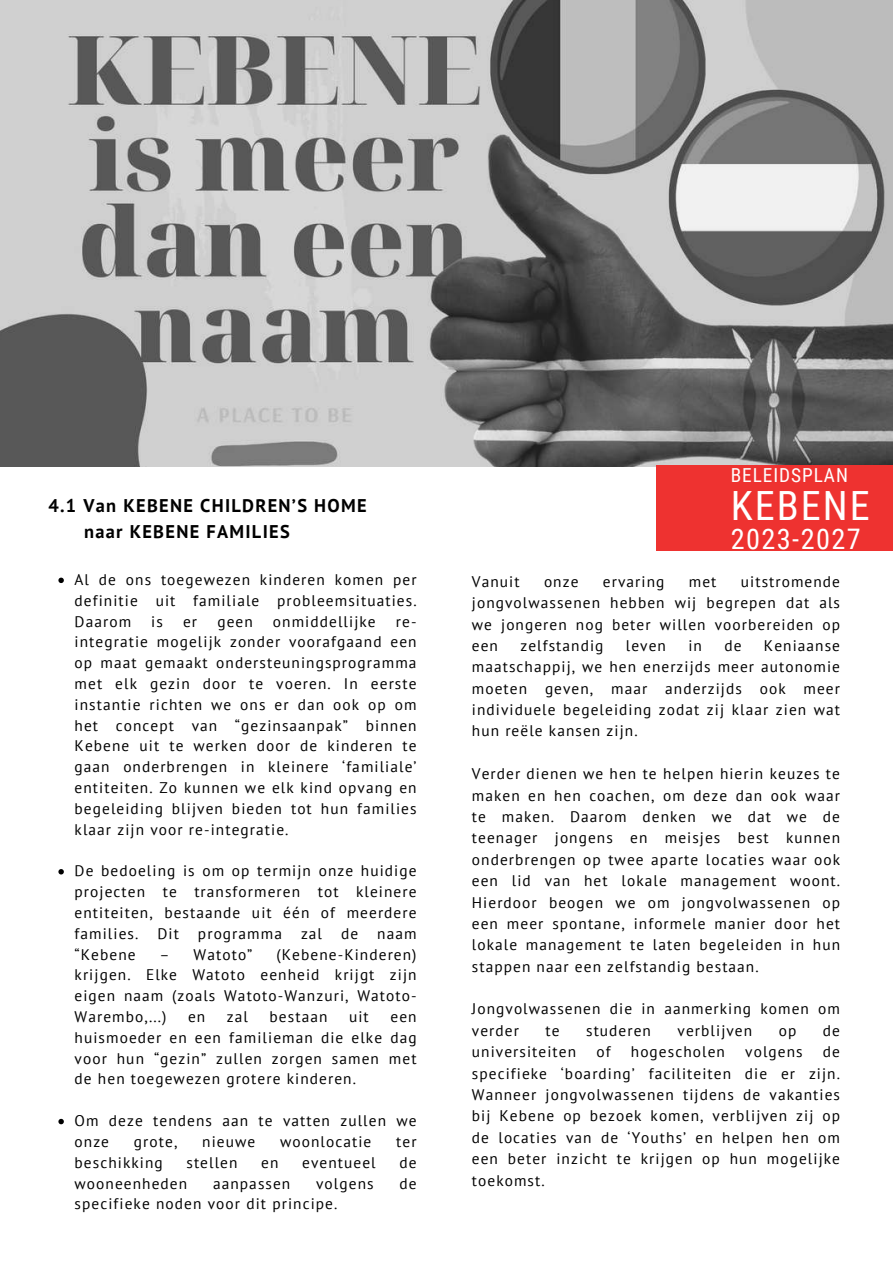
<style>
.page{position:relative;width:893px;height:1264px;background:#fff}
.page>*{position:absolute;margin:0;border:0;box-sizing:border-box;transform-origin:0 0}
.t1{font:40.35px "Roboto Condensed";letter-spacing:.05em;color:#fff}
.t2{font:28.35px "Roboto Condensed";letter-spacing:.05em;color:#fff}
.t3{font:19.35px "Roboto Condensed";letter-spacing:.05em;color:#fff}
.t4{font:700 18.3px/25.3px "PT Sans";letter-spacing:.07em;color:#000}
.t5{font:15.3px/20.9px "PT Sans";letter-spacing:.07em;color:#000;text-align:justify}
</style>
<div class="page">
<img style="left:0;top:0;width:892px;height:466px">
<svg style="left:58px;top:577px;width:6px;height:6px"></svg>
<svg style="left:58px;top:869px;width:6px;height:5px"></svg>
<svg style="left:58px;top:1118px;width:6px;height:6px"></svg>
<div style="left:656px;top:466px;width:236px;height:84px;background:#ee3230"></div>
<p class="t4" style="left:84px;top:493px;width:284px;text-indent:-36px">4.1 Van KEBENE CHILDREN’S HOME naar KEBENE FAMILIES</p>
<p class="t5" style="left:75px;top:568px;width:343px">Al de ons toegewezen kinderen komen per definitie uit familiale probleemsituaties.<br>Daarom</p>
<p class="t5" style="left:151px;top:610px;width:13px">is</p>
<p class="t5" style="left:183px;top:610px;width:16px">er</p>
<p class="t5" style="left:217px;top:610px;width:37px">geen</p>
<p class="t5" style="left:273px;top:610px;width:104px">onmiddellijke</p>
<p class="t5" style="left:75px;top:610px;width:343px;text-indent:321px">re&shy;integratie mogelijk zonder voorafgaand een op maat gemaakt ondersteuningsprogramma met elk gezin door te voeren. In eerste instantie richten we ons er dan ook op om het concept van “gezinsaanpak” binnen Kebene uit te werken door de kinderen te gaan onderbrengen in kleinere ‘familiale’ entiteiten. Zo kunnen we elk kind opvang en begeleiding blijven bieden tot hun families klaar zijn voor re-integratie.</p>
<p class="t5" style="left:75px;top:860px;width:343px">De bedoeling is om op termijn onze huidige projecten te transformeren tot kleinere entiteiten, bestaande uit één of meerdere families. Dit programma zal de naam “Kebene</p>
<p class="t5" style="left:75px;top:943px;width:343px;text-indent:202px">(Kebene-Kinderen) krijgen. Elke Watoto eenheid krijgt zijn eigen naam (zoals Watoto-Wanzuri, Watoto-Warembo,...)</p>
<p class="t5" style="left:160px;top:943px;width:94px">– Watoto”</p>
<p class="t5" style="left:188px;top:1005px;width:19px">en</p>
<p class="t5" style="left:227px;top:1005px;width:23px">zal</p>
<p class="t5" style="left:269px;top:1005px;width:59px">bestaan</p>
<p class="t5" style="left:349px;top:1005px;width:21px">uit</p>
<p class="t5" style="left:75px;top:1005px;width:343px;text-indent:316px">een huismoeder en een familieman die elke dag voor hun “gezin” zullen zorgen samen met de hen toegewezen grotere kinderen.</p>
<p class="t5" style="left:75px;top:1109px;width:343px">Om deze tendens aan te vatten zullen we onze</p>
<p class="t5" style="left:134px;top:1130px;width:45px">grote,</p>
<p class="t5" style="left:202px;top:1130px;width:55px">nieuwe</p>
<p class="t5" style="left:280px;top:1130px;width:93px">woonlocatie</p>
<p class="t5" style="left:396px;top:1130px;width:22px">ter</p>
<p class="t5" style="left:75px;top:1151px;width:90px">beschikking</p>
<p class="t5" style="left:186px;top:1151px;width:53px">stellen</p>
<p class="t5" style="left:261px;top:1151px;width:19px">en</p>
<p class="t5" style="left:302px;top:1151px;width:75px">eventueel</p>
<p class="t5" style="left:399px;top:1151px;width:19px">de</p>
<p class="t5" style="left:75px;top:1172px;width:114px">wooneenheden</p>
<p class="t5" style="left:213px;top:1172px;width:79px">aanpassen</p>
<p class="t5" style="left:316px;top:1172px;width:59px">volgens</p>
<p class="t5" style="left:399px;top:1172px;width:19px">de</p>
<p class="t5" style="left:75px;top:1193px;width:264px">specifieke noden voor dit principe.</p>
<p class="t3" style="left:730px;top:462px;width:119px">BELEIDSPLAN</p>
<h1 class="t1" style="left:730px;top:477px;width:140px">KEBENE</h1>
<h2 class="t2" style="left:730px;top:519px;width:131px">2023-2027</h2>
<p class="t5" style="left:472px;top:570px;width:49px">Vanuit</p>
<p class="t5" style="left:544px;top:570px;width:36px">onze</p>
<p class="t5" style="left:603px;top:570px;width:63px">ervaring</p>
<p class="t5" style="left:688px;top:570px;width:29px">met</p>
<p class="t5" style="left:472px;top:570px;width:369px;line-height:21.3px;text-indent:269px">uitstromende jongvolwassenen hebben wij begrepen dat als we jongeren nog beter willen voorbereiden op een</p>
<p class="t5" style="left:472px;top:634px;width:369px;line-height:21.3px;text-indent:292px">Keniaanse maatschappij, we hen enerzijds meer autonomie moeten geven, maar anderzijds ook meer individuele begeleiding zodat zij klaar zien wat hun reële kansen zijn.</p>
<p class="t5" style="left:472px;top:762px;width:369px;line-height:21.5px">Verder dienen we hen te helpen hierin keuzes te maken en hen coachen, om deze dan ook waar te maken. Daarom denken we dat we de teenager jongens en meisjes best kunnen onderbrengen op twee aparte locaties waar ook een lid van het lokale management woont.<br>Hierdoor beogen we om jongvolwassenen op een meer spontane, informele manier door het lokale management te laten begeleiden in hun stappen naar een zelfstandig bestaan.</p>
<p class="t5" style="left:472px;top:998px;width:369px;line-height:21.3px">Jongvolwassenen die in aanmerking komen om verder</p>
<p class="t5" style="left:520px;top:634px;width:84px">zelfstandig</p>
<p class="t5" style="left:626px;top:634px;width:42px">leven</p>
<p class="t5" style="left:688px;top:634px;width:15px">in</p>
<p class="t5" style="left:724px;top:634px;width:19px">de</p>
<p class="t5" style="left:545px;top:1019px;width:16px">te</p>
<p class="t5" style="left:586px;top:1019px;width:66px">studeren</p>
<p class="t5" style="left:677px;top:1019px;width:76px">verblijven</p>
<p class="t5" style="left:778px;top:1019px;width:19px">op</p>
<p class="t5" style="left:822px;top:1019px;width:19px">de</p>
<p class="t5" style="left:472px;top:1041px;width:106px">universiteiten</p>
<p class="t5" style="left:596px;top:1041px;width:16px">of</p>
<p class="t5" style="left:631px;top:1041px;width:95px">hogescholen</p>
<p class="t5" style="left:745px;top:1041px;width:59px">volgens</p>
<p class="t5" style="left:472px;top:1040px;width:369px;line-height:21.3px;text-indent:351px">de specifieke ‘boarding’ faciliteiten die er zijn.<br>Wanneer jongvolwassenen tijdens de vakanties bij Kebene op bezoek komen, verblijven zij op de locaties van de ‘Youths’ en helpen hen om een beter inzicht te krijgen op hun mogelijke toekomst.</p>
</div>
